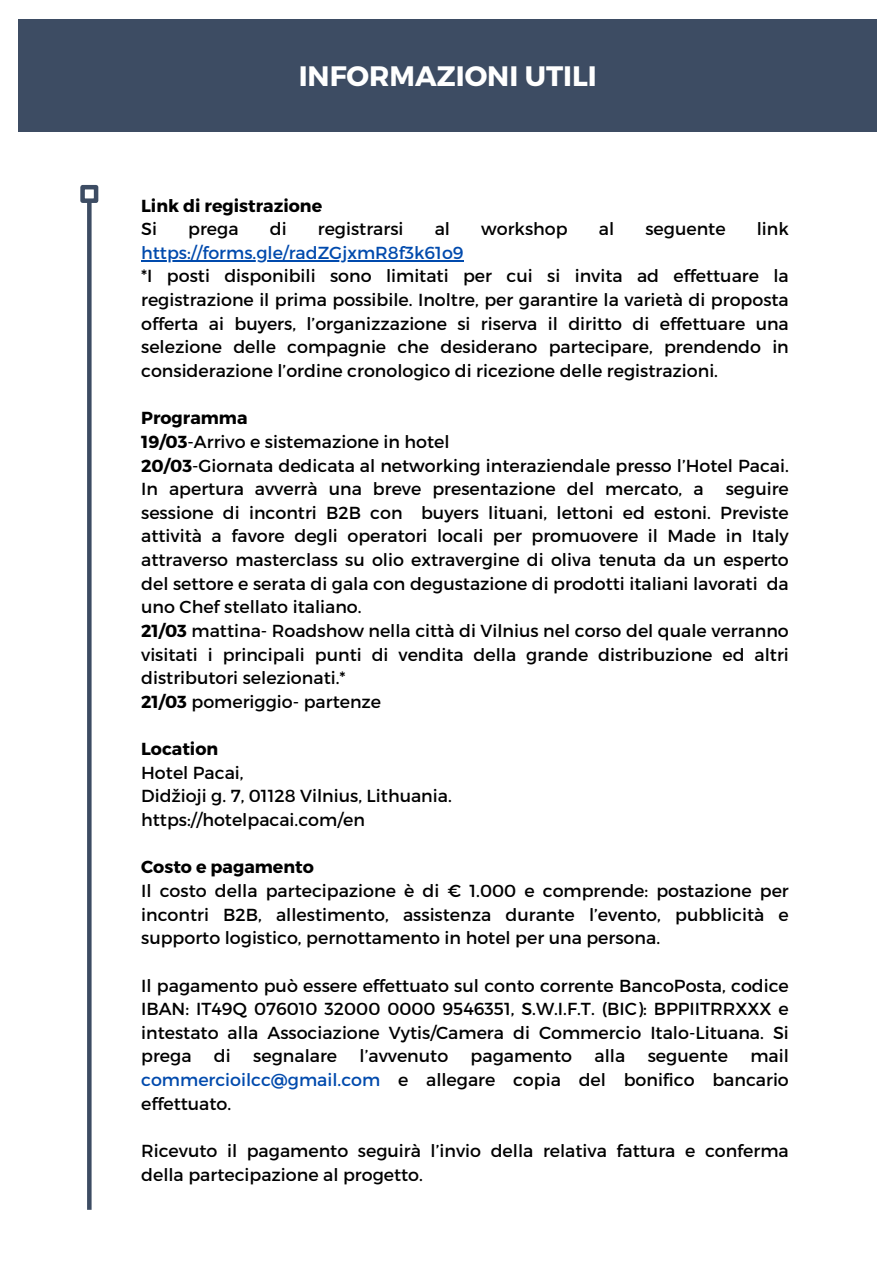
<style>
.page{position:relative;width:893px;height:1264px;background:#fff}
.page>*{position:absolute;margin:0;border:0;box-sizing:border-box;transform-origin:0 0}
.t1{font:700 28.05px "Montserrat";color:#fff}
.t2{font:17.4px/23.7px "Montserrat";color:#000}
.t3{font:700 17.4px "Montserrat";color:#000}
.s1{color:#004aad}
.s2{font-weight:700}
</style>
<div class="page">
<div style="left:19px;top:19px;width:857px;height:112px;background:#3d4c63"></div>
<hr style="left:141px;top:260px;width:322px;height:1px;background:#004aad">
<div style="left:87px;top:202px;width:5px;height:1007px;background:#3d4c63"></div>
<div style="left:80px;top:185px;width:18px;height:18px;border:4px solid #3d4c63"></div>
<h1 class="t1" style="left:298px;top:58px;width:300px">INFORMAZIONI UTILI</h1>
<p class="t3" style="left:141px;top:194px;width:182px">Link di registrazione</p>
<p class="t2" style="left:141px;top:216px;width:17px">Si</p>
<p class="t2" style="left:188px;top:216px;width:52px">prega</p>
<p class="t2" style="left:270px;top:216px;width:18px">di</p>
<p class="t2" style="left:318px;top:216px;width:87px">registrarsi</p>
<p class="t2" style="left:434px;top:216px;width:17px">al</p>
<p class="t2" style="left:481px;top:216px;width:88px">workshop</p>
<p class="t2" style="left:598px;top:216px;width:17px">al</p>
<p class="t2" style="left:645px;top:216px;width:82px">seguente</p>
<p class="t2" style="left:756px;top:216px;width:34px">link</p>
<p class="t2" style="left:141px;top:240px;width:649px"><span class="s1">https://forms.gle/radZGjxmR8f3k61o9<br></span>*I posti disponibili sono limitati per cui si invita ad effettuare la</p>
<p class="t2" style="left:141px;top:287px;width:649px;text-align:justify">registrazione il prima possibile. Inoltre, per garantire la varietà di proposta offerta ai buyers, l’organizzazione si riserva il diritto di effettuare una selezione delle compagnie che desiderano partecipare, prendendo in considerazione l’ordine cronologico di ricezione delle registrazioni.</p>
<p class="t3" style="left:141px;top:407px;width:108px">Programma</p>
<p class="t2" style="left:141px;top:429px;width:310px"><span class="s2">19/03</span>-Arrivo e sistemazione in hotel</p>
<p class="t2" style="left:141px;top:452px;width:649px"><span class="s2">20/03</span>-Giornata dedicata al networking interaziendale presso l’Hotel Pacai.</p>
<p class="t2" style="left:141px;top:476px;width:564px">In apertura avverrà una breve presentazione del mercato, a</p>
<p class="t2" style="left:141px;top:476px;width:649px;text-indent:584px">seguire sessione di incontri B2B con buyers lituani, lettoni ed estoni. Previste attività a favore degli operatori locali per promuovere il Made in Italy attraverso masterclass su olio extravergine di oliva tenuta da un esperto del settore e serata di gala con degustazione di prodotti italiani lavorati da uno Chef stellato italiano.<br><span class="s2">21/03</span> mattina- Roadshow nella città di Vilnius nel corso del quale verranno</p>
<p class="t2" style="left:141px;top:641px;width:649px">visitati i principali punti di vendita della grande distribuzione ed altri distributori selezionati.*<br><span class="s2">21/03</span> pomeriggio- partenze</p>
<p class="t3" style="left:141px;top:737px;width:78px">Location</p>
<p class="t2" style="left:141px;top:760px;width:104px">Hotel Pacai,</p>
<p class="t2" style="left:141px;top:783px;width:312px">Didžioji g. 7, 01128 Vilnius, Lithuania.</p>
<p class="t2" style="left:141px;top:807px;width:225px">https://hotelpacai.com/en</p>
<p class="t3" style="left:141px;top:855px;width:174px">Costo e pagamento</p>
<p class="t2" style="left:141px;top:878px;width:649px;text-align:justify">Il costo della partecipazione è di € 1.000 e comprende: postazione per incontri B2B, allestimento, assistenza durante l’evento, pubblicità e supporto logistico, pernottamento in hotel per una persona.</p>
<p class="t2" style="left:141px;top:972px;width:649px;text-align:justify">Il pagamento può essere effettuato sul conto corrente BancoPosta, codice IBAN: IT49Q 076010 32000 0000 9546351, S.W.I.F.T. (BIC): BPPIITRRXXX e intestato alla Associazione Vytis/Camera di Commercio Italo-Lituana. Si prega</p>
<p class="t2" style="left:141px;top:1043px;width:649px;text-align:justify;text-indent:609px">mail <span class="s1">commercioilcc@gmail.com</span> e allegare copia del bonifico bancario effettuato.</p>
<p class="t2" style="left:141px;top:1138px;width:649px">Ricevuto il pagamento seguirà l’invio della relativa fattura e conferma della partecipazione al progetto.</p>
<p class="t2" style="left:214px;top:1043px;width:18px">di</p>
<p class="t2" style="left:253px;top:1043px;width:85px">segnalare</p>
<p class="t2" style="left:359px;top:1043px;width:90px">l’avvenuto</p>
<p class="t2" style="left:470px;top:1043px;width:103px">pagamento</p>
<p class="t2" style="left:594px;top:1043px;width:32px">alla</p>
<p class="t2" style="left:647px;top:1043px;width:82px">seguente</p>
</div>
